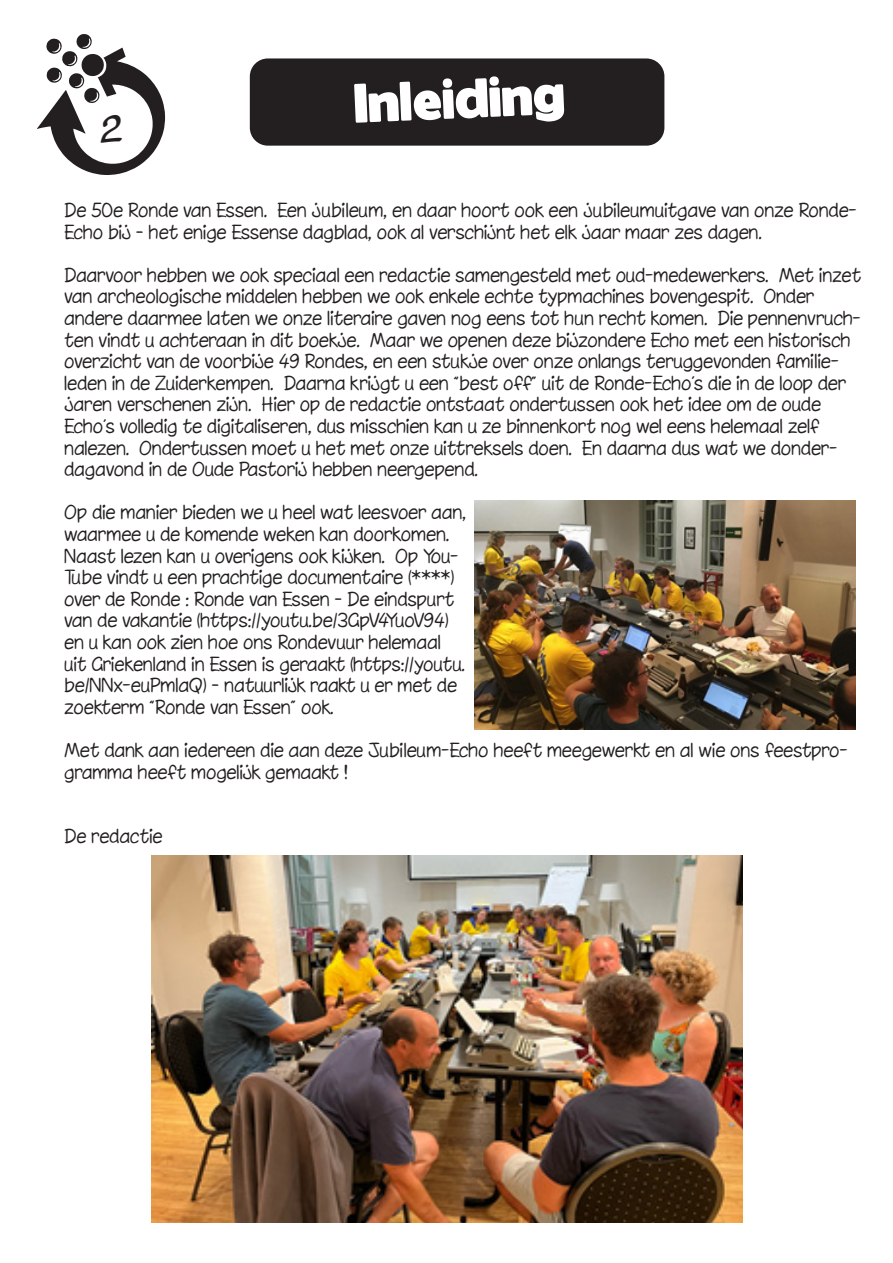
<style>
.page{position:relative;width:893px;height:1263px;background:#fff}
.page>*{position:absolute;margin:0;border:0;box-sizing:border-box;transform-origin:0 0}
.H1n{font:49.5px "Boris Black Bloxx";color:#fff}
.t1{font:39px "Comic Balloon";color:#231f20}
.t2{font:100 18px/21.6px "Chinacat";color:#231f20}
</style>
<div class="page">
<div style="left:250px;top:58px;width:414px;height:88px;background:#231f20;border-radius:18px"></div>
<img style="left:474px;top:500px;width:381px;height:229px">
<img style="left:151px;top:856px;width:591px;height:366px">
<svg style="left:37px;top:34px;width:128px;height:141px"></svg>
<h2 class="t1" style="left:101px;top:105px;width:24px">2</h2>
<p class="H1n" style="left:353px;top:65px;width:212px;rotate:-2deg">Inleiding</p>
<p class="t2" style="left:65px;top:199px;width:794px">De 50e Ronde van Essen. Een jubileum, en daar hoort ook een jubileumuitgave van onze Ronde-<br>Echo bij – het enige Essense dagblad, ook al verschijnt het elk jaar maar zes dagen.</p>
<p class="t2" style="left:65px;top:264px;width:798px">Daarvoor hebben we ook speciaal een redactie samengesteld met oud-medewerkers. Met inzet van archeologische middelen hebben we ook enkele echte typmachines bovengespit. Onder andere daarmee laten we onze literaire gaven nog eens tot hun recht komen. Die pennenvruch&shy;ten vindt u achteraan in dit boekje. Maar we openen deze bijzondere Echo met een historisch overzicht van de voorbije 49 Rondes, en een stukje over onze onlangs teruggevonden familie&shy;leden in de Zuiderkempen. Daarna krijgt u een “best off” uit de Ronde-Echo’s die in de loop der jaren verschenen zijn. Hier op de redactie ontstaat ondertussen ook het idee om de oude Echo’s volledig te digitaliseren, dus misschien kan u ze binnenkort nog wel eens helemaal zelf nalezen. Ondertussen moet u het met onze uittreksels doen. En daarna dus wat we donder&shy;dagavond in de Oude Pastorij hebben neergepend.</p>
<p class="t2" style="left:65px;top:501px;width:404px">Op die manier bieden we u heel wat leesvoer aan, waarmee u de komende weken kan doorkomen.<br>Naast lezen kan u overigens ook kijken. Op You-Tube vindt u een prachtige documentaire (****) over de Ronde : Ronde van Essen – De eindspurt van de vakantie (https://youtu.be/3GpV4YuoV94) en u kan ook zien hoe ons Rondevuur helemaal uit Griekenland in Essen is geraakt (https://youtu. be/NNx-euPmlaQ) – natuurlijk raakt u er met de zoekterm “Ronde van Essen” ook.</p>
<p class="t2" style="left:65px;top:739px;width:785px">Met dank aan iedereen die aan deze Jubileum-Echo heeft meegewerkt en al wie ons feestpro&shy;gramma heeft mogelijk gemaakt !</p>
<p class="t2" style="left:65px;top:825px;width:100px">De redactie</p>
</div>
